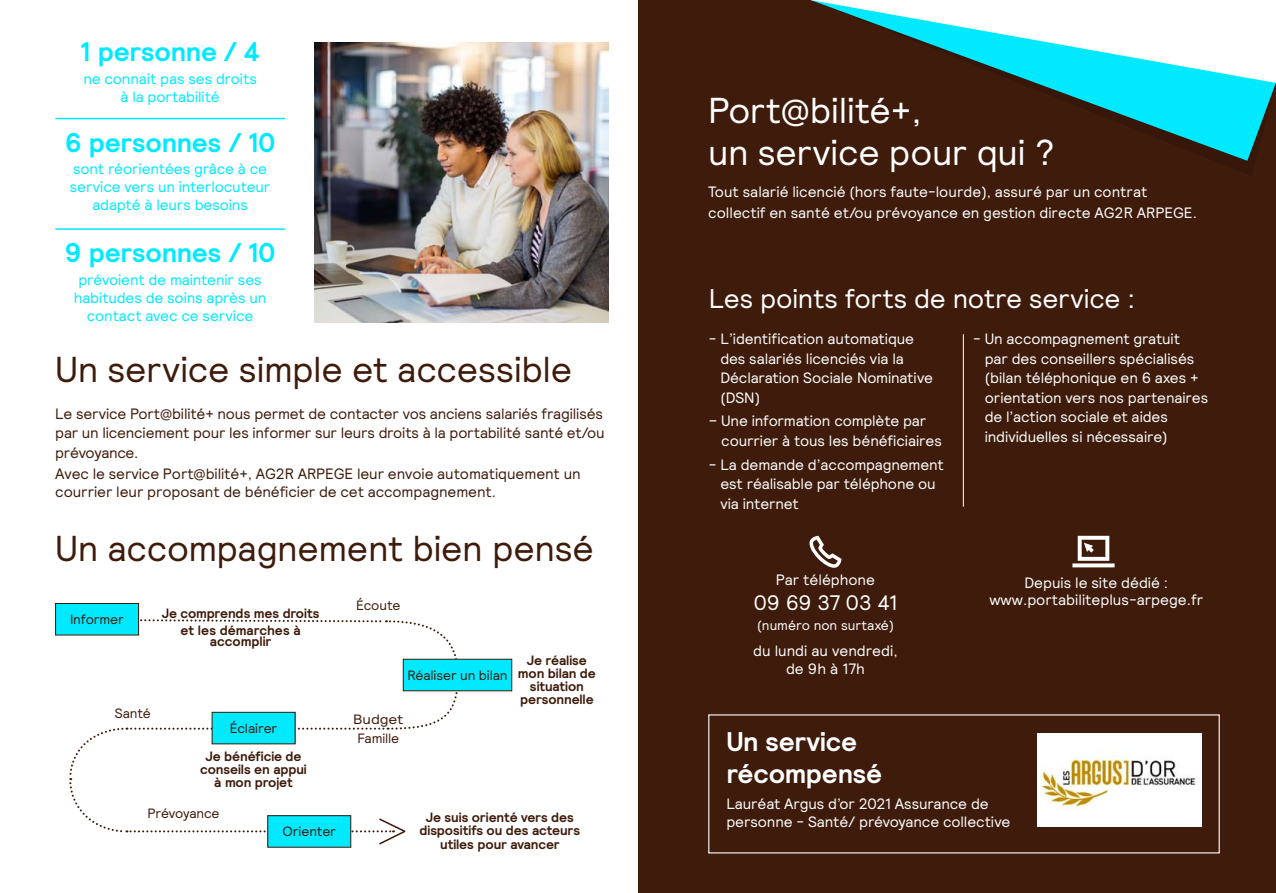
<style>
.page{position:relative;width:1276px;height:893px;background:#fff}
.page>*{position:absolute;margin:0;border:0;box-sizing:border-box;transform-origin:0 0}
.t1{font:36px "Relative";letter-spacing:-.005em;color:#3e1b0b}
.t2{font:36px/42px "Relative";letter-spacing:-.005em;color:#fff}
.t3{font:700 27px "Relative";letter-spacing:-.005em;color:#00e9ff}
.t4{font:27px "Relative";letter-spacing:-.01em;color:#fff}
.t5{font:700 27px/31.5px "Relative";letter-spacing:-.005em;color:#fff}
.t6{font:21px "Relative";letter-spacing:-.02em;color:#fff}
.t7{font:15px/19.5px "Relative";letter-spacing:-.005em;color:#fff}
.t8{font:15px/19.5px "Relative";letter-spacing:-.005em;color:#3e1b0b;text-align:justify}
.t9{font:15px/18px "Relative";letter-spacing:-.005em;color:#00e9ff;text-align:center}
.t10{font:700 13.5px/13.2px "Relative";letter-spacing:-.005em;color:#3e1b0b;text-align:center}
.t11{font:13.5px "Relative";letter-spacing:-.01em;color:#3e1b0b}
.t12{font:13.5px "Relative";color:#fff}
.t13{font:13.5px "Relative";letter-spacing:-.01em;color:#3e1b0b;scale:1.11 1}
</style>
<div class="page">
<div style="left:638px;top:0;width:638px;height:893px;background:#3e1b0b"></div>
<svg style="left:1036px;top:83px;width:240px;height:78px"></svg>
<svg style="left:810px;top:0;width:466px;height:83px"></svg>
<img style="left:315px;top:43px;width:293px;height:280px">
<hr style="left:55px;top:118px;width:230px;height:1px;background:#00e9ff">
<hr style="left:963px;top:334px;width:1px;height:173px;background:#fff">
<hr style="left:55px;top:228px;width:230px;height:2px;background:#00e9ff">
<div style="left:56px;top:603px;width:83px;height:32px;background:#00e9ff"></div>
<div style="left:55px;top:603px;width:84px;height:32px;border:1px solid #3e1b0b"></div>
<div style="left:403px;top:659px;width:109px;height:32px;background:#00e9ff"></div>
<svg style="left:68px;top:618px;width:392px;height:228px"></svg>
<svg style="left:1072px;top:536px;width:42px;height:31px"></svg>
<div style="left:1037px;top:732px;width:164px;height:94px;background:#fff"></div>
<img style="left:1040px;top:750px;width:156px;height:59px">
<svg style="left:809px;top:536px;width:32px;height:32px"></svg>
<h2 class="t3" style="left:80px;top:34px;width:181px">1 personne / 4</h2>
<p class="t9" style="left:83px;top:69px;width:175px">ne connait pas ses droits à la portabilité</p>
<h2 class="t3" style="left:65px;top:125px;width:212px">6 personnes / 10</h2>
<p class="t9" style="left:70px;top:159px;width:202px">sont réorientées grâce à ce service vers un interlocuteur adapté à leurs besoins</p>
<h2 class="t3" style="left:65px;top:235px;width:212px">9 personnes / 10</h2>
<p class="t9" style="left:74px;top:270px;width:194px">prévoient de maintenir ses habitudes de soins après un contact avec ce service</p>
<h1 class="t1" style="left:55px;top:346px;width:518px">Un service simple et accessible</h1>
<p class="t8" style="left:55px;top:403px;width:551px">Le service Port@bilité+ nous permet de contacter vos anciens salariés fragilisés par un licenciement pour les informer sur leurs droits à la portabilité santé et/ou prévoyance.</p>
<p class="t8" style="left:55px;top:464px;width:527px;line-height:18.1px">Avec le service Port@bilité+, AG2R ARPEGE leur envoie automatiquement un courrier leur proposant de bénéficier de cet accompagnement.</p>
<h1 class="t1" style="left:55px;top:525px;width:540px">Un accompagnement bien pensé</h1>
<p class="t11" style="left:70px;top:610px;width:55px">Informer</p>
<p class="t10" style="left:162px;top:604px;width:159px;line-height:16.8px">Je comprends mes droits et les démarches à</p>
<p class="t10" style="left:210px;top:634px;width:63px">accomplir</p>
<p class="t11" style="left:115px;top:705px;width:38px">Santé</p>
<p class="t11" style="left:230px;top:719px;width:49px">Éclairer</p>
<p class="t10" style="left:200px;top:749px;width:108px">Je bénéficie de conseils en appui à mon projet</p>
<p class="t11" style="left:147px;top:805px;width:74px">Prévoyance</p>
<p class="t11" style="left:282px;top:823px;width:55px">Orienter</p>
<p class="t11" style="left:356px;top:597px;width:46px">Écoute</p>
<p class="t11" style="left:407px;top:666px;width:101px">Réaliser un bilan</p>
<p class="t13" style="left:353px;top:710px;width:47px">Budget</p>
<p class="t11" style="left:357px;top:730px;width:43px">Famille</p>
<p class="t10" style="left:518px;top:653px;width:79px">Je réalise mon bilan de situation personnelle</p>
<p class="t10" style="left:420px;top:810px;width:162px">Je suis orienté vers des dispositifs ou des acteurs utiles pour avancer</p>
<h1 class="t2" style="left:708px;top:88px;width:348px">Port@bilité+,<br>un service pour qui ?</h1>
<p class="t7" style="left:708px;top:181px;width:490px;line-height:20.9px">Tout salarié licencié (hors faute-lourde), assuré par un contrat collectif en santé et/ou prévoyance en gestion directe AG2R ARPEGE.</p>
<h2 class="t4" style="left:709px;top:281px;width:428px">Les points forts de notre service :</h2>
<p class="t7" style="left:720px;top:329px;width:214px;text-indent:-12px">- L’identification automatique des salariés licenciés via la<br>Déclaration Sociale Nominative (DSN)</p>
<p class="t7" style="left:721px;top:411px;width:222px;text-indent:-12px">– Une information complète par courrier à tous les bénéficiaires</p>
<p class="t7" style="left:709px;top:454px;width:236px">- La demande d’accompagnement</p>
<p class="t7" style="left:720px;top:474px;width:217px">est réalisable par téléphone ou via internet</p>
<p class="t7" style="left:776px;top:570px;width:101px">Par téléphone</p>
<h3 class="t6" style="left:753px;top:589px;width:145px">09 69 37 03 41</h3>
<p class="t12" style="left:757px;top:616px;width:138px">(numéro non surtaxé)</p>
<p class="t7" style="left:753px;top:642px;width:146px;line-height:18px;text-align:center">du lundi au vendredi, de 9h à 17h</p>
<p class="t7" style="left:985px;top:329px;width:225px;text-indent:-12px">- Un accompagnement gratuit<br>par des conseillers spécialisés (bilan téléphonique en 6 axes + orientation vers nos partenaires de l’action sociale et aides individuelles si nécessaire)</p>
<p class="t7" style="left:989px;top:574px;width:215px;line-height:16.5px;text-align:center">Depuis le site dédié : www.portabiliteplus-arpege.fr</p>
<h2 class="t5" style="left:726px;top:726px;width:157px">Un service récompensé</h2>
<p class="t7" style="left:726px;top:795px;width:285px;line-height:18px">Lauréat Argus d’or 2021 Assurance de personne - Santé/ prévoyance collective</p>
</div>
